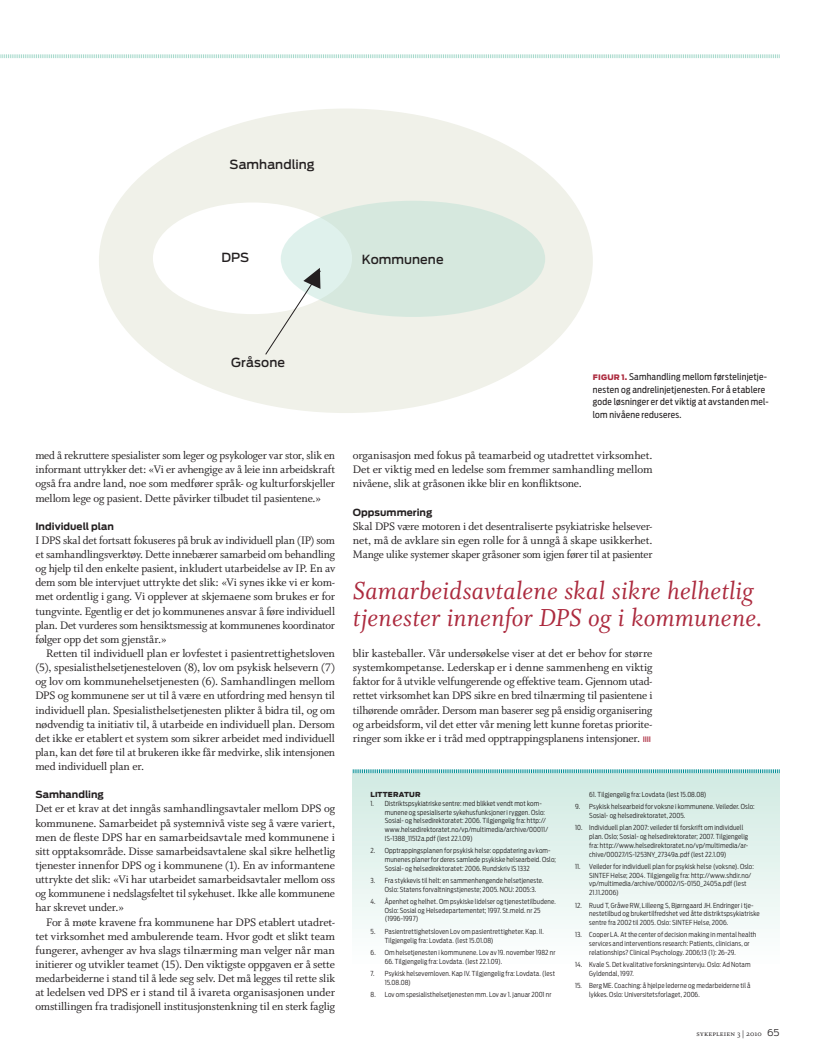
<style>
.page{position:relative;width:815px;height:1053px;background:#fff}
.page>*{position:absolute;margin:0;border:0;box-sizing:border-box;transform-origin:0 0}
.t1{font:27.5px/27.5px "Whitman Italic LF";letter-spacing:.005em;color:#ac2a3e}
.t2{font:500 12.5px "Antenna";letter-spacing:.005em;color:#231f20}
.t3{font:12.12px/14.1px "Whitman Roman LF";letter-spacing:-.015em;color:#231f20;text-align:justify}
.t4{font:700 9.75px "Antenna";color:#231f20}
.t5{font:9.12px/12.5px "Antenna Cond";letter-spacing:.025em;color:#231f20}
.t6{font:8.12px "Whitman Small Caps Os F";letter-spacing:.02em;color:#231f20}
.t7{font:300 6.88px/8.8px "Antenna Cond";letter-spacing:.02em;color:#231f20}
.t8{font:900 6.88px "Antenna";letter-spacing:.025em;color:#231f20}
.s1{font-family:"Antenna";font-weight:900;font-size:7.5px;color:#ac2a3e}
.s2{font-family:"Antenna";font-weight:700;font-size:5.88px;color:#ac2a3e}
.s3{font-family:"Antenna";font-weight:300;font-size:9.38px}
</style>
<div class="page">
<svg style="left:0;top:54px;width:780px;height:5px"></svg>
<div style="left:353px;top:773px;width:427px;height:193px;background:linear-gradient(to bottom,#d1eae2,#fefefe)"></div>
<svg style="left:353px;top:769px;width:427px;height:4px;background:#83c7c9"></svg>
<div style="left:99px;top:108px;width:494px;height:305px;background:#f0f1e9;border-radius:50%"></div>
<div style="left:153px;top:202px;width:199px;height:112px;background:#fff;border-radius:50%"></div>
<div style="left:281px;top:201px;width:264px;height:116px;background:linear-gradient(to right,#ddefe8,#d4e5da);border-radius:50%"></div>
<svg style="left:265px;top:268px;width:56px;height:87px"></svg>
<p class="t2" style="left:230px;top:157px;width:87px">Samhandling</p>
<p class="t2" style="left:221px;top:250px;width:29px">DPS</p>
<p class="t2" style="left:362px;top:252px;width:83px">Kommunene</p>
<p class="t2" style="left:231px;top:354px;width:55px">Gråsone</p>
<p class="t3" style="left:35px;top:448px;width:301px">med å rekruttere spesialister som leger og psykologer var stor, slik en informant uttrykker det: «Vi er avhengige av å leie inn arbeidskraft også fra andre land, noe som medfører språk- og kulturforskjeller mellom lege og pasient. Dette påvirker tilbudet til pasientene.»</p>
<p class="t4" style="left:35px;top:520px;width:80px">Individuell plan</p>
<p class="t3" style="left:35px;top:533px;width:301px">I DPS skal det fortsatt fokuseres på bruk av individuell plan (IP) som et samhandlingsverktøy. Dette innebærer samarbeid om behandling og hjelp til den enkelte pasient, inkludert utarbeidelse av IP. En av dem som ble intervjuet uttrykte det slik: «Vi synes ikke vi er kom&shy;met ordentlig i gang. Vi opplever at skjemaene som brukes er for tungvinte. Egentlig er det jo kommunenes ansvar å føre individuell plan. Det vurderes som hensiktsmessig at kommunenes koordinator følger opp det som gjenstår.»</p>
<p class="t3" style="left:35px;top:646px;width:301px;text-indent:11px">Retten til individuell plan er lovfestet i pasientrettighetsloven (5), spesialisthelsetjenesteloven (8), lov om psykisk helsevern (7) og lov om kommunehelsetjenesten (6). Samhandlingen mellom DPS og kommunene ser ut til å være en utfordring med hensyn til individuell plan. Spesialisthelsetjenesten plikter å bidra til, og om nødvendig ta initiativ til, å utarbeide en individuell plan. Dersom det ikke er etablert et system som sikrer arbeidet med individuell plan, kan det føre til at brukeren ikke får medvirke, slik intensjonen med individuell plan er.</p>
<p class="t4" style="left:35px;top:789px;width:70px">Samhandling</p>
<p class="t3" style="left:35px;top:801px;width:301px">Det er et krav at det inngås samhandlingsavtaler mellom DPS og kommunene. Samarbeidet på systemnivå viste seg å være variert, men de fleste DPS har en samarbeidsavtale med kommunene i sitt opptaksområde. Disse samarbeidsavtalene skal sikre helhetlig tjenester innenfor DPS og i kommunene (1). En av informantene uttrykte det slik: «Vi har utarbeidet samarbeidsavtaler mellom oss og kommunene i nedslagsfeltet til sykehuset. Ikke alle kommunene har skrevet under.»</p>
<p class="t3" style="left:35px;top:914px;width:301px;text-indent:11px">For å møte kravene fra kommunene har DPS etablert utadret&shy;tet virksomhet med ambulerende team. Hvor godt et slikt team fungerer, avhenger av hva slags tilnærming man velger når man initierer og utvikler teamet (15). Den viktigste oppgaven er å sette medarbeiderne i stand til å lede seg selv. Det må legges til rette slik at ledelsen ved DPS er i stand til å ivareta organisasjonen under omstillingen fra tradisjonell institusjonstenkning til en sterk faglig</p>
<p class="t5" style="left:593px;top:371px;width:177px"><span class="s1">FIGUR 1.</span> Samhandling mellom førstelinjetje&shy;nesten og andrelinjetjenesten. For å etablere gode løsninger er det viktig at avstanden mel&shy;lom nivåene reduseres.</p>
<p class="t3" style="left:353px;top:448px;width:301px">organisasjon med fokus på teamarbeid og utadrettet virksomhet.<br>Det er viktig med en ledelse som fremmer samhandling mellom nivåene, slik at gråsonen ikke blir en konfliktsone.</p>
<p class="t4" style="left:353px;top:506px;width:81px">Oppsummering</p>
<p class="t3" style="left:353px;top:519px;width:301px">Skal DPS være motoren i det desentraliserte psykiatriske helsever&shy;net, må de avklare sin egen rolle for å unngå å skape usikkerhet.<br>Mange ulike systemer skaper gråsoner som igjen fører til at pasienter</p>
<h1 class="t1" style="left:353px;top:577px;width:411px">Samarbeidsavtalene skal sikre helhetlig tjenester innenfor DPS og i kommunene.</h1>
<p class="t3" style="left:353px;top:646px;width:301px">blir kasteballer. Vår undersøkelse viser at det er behov for større systemkompetanse. Lederskap er i denne sammenheng en viktig faktor for å utvikle velfungerende og effektive team. Gjennom utad&shy;rettet virksomhet kan DPS sikre en bred tilnærming til pasientene i tilhørende områder. Dersom man baserer seg på ensidig organisering og arbeidsform, vil det etter vår mening lett kunne foretas priorite&shy;ringer som ikke er i tråd med opptrappingsplanens intensjoner. <span class="s2">||||</span></p>
<p class="t8" style="left:371px;top:790px;width:51px">LITTERATUR</p>
<p class="t7" style="left:385px;top:798px;width:165px;text-indent:-14px">1. Distriktspsykiatriske sentre: med blikket vendt mot kom&shy;munene og spesialiserte sykehusfunksjoner i ryggen. Oslo:<br>Sosial- og helsedirektoratet: 2006. Tilgjengelig fra: http:// www.helsedirektoratet.no/vp/multimedia/archive/00011/ IS-1388_11512a.pdf (lest 22.1.09)</p>
<p class="t7" style="left:385px;top:846px;width:173px;text-indent:-14px">2. Opptrappingsplanen for psykisk helse: oppdatering av kom&shy;munenes planer for deres samlede psykiske helsearbeid. Oslo;<br>Sosial- og helsedirektoratet: 2006. Rundskriv IS 1332</p>
<p class="t7" style="left:385px;top:876px;width:160px;text-indent:-14px">3. Fra stykkevis til helt: en sammenhengende helsetjeneste.<br>Oslo: Statens forvaltningstjeneste; 2005. NOU: 2005:3.</p>
<p class="t7" style="left:385px;top:897px;width:173px;text-indent:-14px">4. Åpenhet og helhet. Om psykiske lidelser og tjenestetilbudene.<br>Oslo: Sosial og Helsedepartementet; 1997. St.meld. nr 25 (1996-1997)</p>
<p class="t7" style="left:385px;top:926px;width:160px;text-indent:-14px">5. Pasientrettighetsloven Lov om pasientrettigheter. Kap. II.<br>Tilgjengelig fra: Lovdata. (lest 15.01.08)</p>
<p class="t7" style="left:371px;top:947px;width:186px">6. Om helsetjenesten i kommunene. Lov av 19. november 1982 nr</p>
<p class="t7" style="left:385px;top:956px;width:119px">66. Tilgjengelig fra: Lovdata. (lest 22.1.09).</p>
<p class="t7" style="left:385px;top:968px;width:172px;text-indent:-14px">7. Psykisk helsevernloven. Kap IV. Tilgjengelig fra: Lovdata. (lest<br>15.08.08)</p>
<p class="t7" style="left:371px;top:990px;width:182px">8. Lov om spesialisthelsetjenesten mm. Lov av 1. januar 2001 nr</p>
<p class="t7" style="left:589px;top:790px;width:119px">61. Tilgjengelig fra: Lovdata (lest 15.08.08)</p>
<p class="t7" style="left:589px;top:802px;width:167px;text-indent:-14px">9. Psykisk helsearbeid for voksne i kommunene. Veileder. Oslo:<br>Sosial- og helsedirektoratet, 2005.</p>
<p class="t7" style="left:589px;top:823px;width:161px;text-indent:-14px">10. Individuell plan 2007: veileder til forskrift om individuell plan. Oslo; Sosial- og helsedirektorater; 2007. Tilgjengelig fra: http://www.helsedirektoratet.no/vp/multimedia/ar&shy;chive/00027/IS-1253NY_27349a.pdf (lest 22.1.09)</p>
<p class="t7" style="left:589px;top:862px;width:166px;text-indent:-14px">11. Veileder for individuell plan for psykisk helse (voksne). Oslo:<br>SINTEF Helse; 2004. Tilgjengelig fra: http://www.shdir.no/ vp/multimedia/archive/00002/IS-0150_2405a.pdf (lest 21.11.2006)</p>
<p class="t7" style="left:589px;top:900px;width:172px;text-indent:-14px">12. Ruud T, Gråwe RW, Lilleeng S, Bjørngaard JH. Endringer i tje&shy;nestetilbud og brukertilfredshet ved åtte distriktspsykiatriske sentre fra 2002 til 2005. Oslo: SINTEF Helse, 2006.</p>
<p class="t7" style="left:589px;top:930px;width:169px;text-indent:-14px">13. Cooper LA. At the center of decision making in mental health services and interventions research: Patients, clinicians, or relationships? Clinical Psychology. 2006;13 (1): 26-29.</p>
<p class="t7" style="left:589px;top:960px;width:163px;text-indent:-14px">14. Kvale S. Det kvalitative forskningsintervju. Oslo: Ad Notam<br>Gyldendal, 1997.</p>
<p class="t7" style="left:589px;top:981px;width:163px;text-indent:-14px">15. Berg ME. Coaching: å hjelpe lederne og medarbeiderne til å lykkes. Oslo: Universitetsforlaget, 2006.</p>
<p class="t6" style="left:696px;top:1029px;width:85px">sykepleien 3 | 2010 <span class="s3">65</span></p>
</div>
